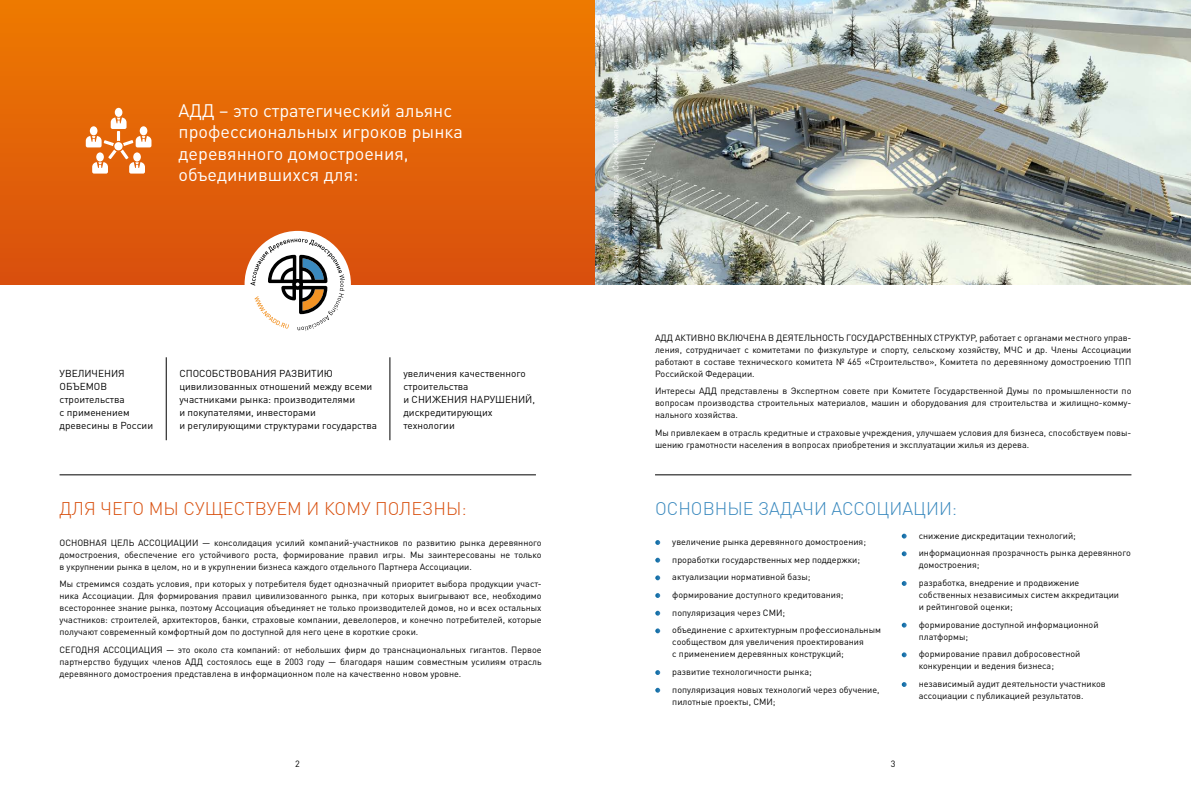
<style>
.page{position:relative;width:1191px;height:794px;background:#fff}
.page>*{position:absolute;margin:0;border:0;box-sizing:border-box;transform-origin:0 0}
.t1{font:18px/21.6px "DIN Pro";color:#fff}
.t2{font:300 18px "DIN Cyr";color:#d84f0d}
.t3{font:300 18px "DIN Cyr";color:#3a89be}
.t4{font:10px/13px "DIN Pro";color:#000}
.t5{font:9px/12px "DIN Pro";color:#000}
.t6{font:8px "DIN Pro";color:#fff}
</style>
<div class="page">
<div style="left:0;top:0;width:595px;height:284px;background:linear-gradient(to bottom,#ee7a00,#d94f0e)"></div>
<div style="left:244px;top:231px;width:107px;height:106px;background:#fff;border-radius:50%"></div>
<svg style="left:250px;top:239px;width:95px;height:92px"></svg>
<hr style="left:60px;top:474px;width:476px;height:1px;background:#000">
<svg style="left:655px;top:540px;width:5px;height:5px"></svg>
<svg style="left:655px;top:558px;width:5px;height:4px"></svg>
<svg style="left:655px;top:575px;width:5px;height:5px"></svg>
<svg style="left:655px;top:593px;width:5px;height:5px"></svg>
<svg style="left:655px;top:611px;width:5px;height:4px"></svg>
<svg style="left:655px;top:628px;width:5px;height:5px"></svg>
<svg style="left:655px;top:670px;width:5px;height:5px"></svg>
<svg style="left:655px;top:688px;width:5px;height:4px"></svg>
<hr style="left:655px;top:474px;width:476px;height:1px;background:#000">
<svg style="left:901px;top:533px;width:5px;height:5px"></svg>
<svg style="left:901px;top:551px;width:5px;height:5px"></svg>
<svg style="left:901px;top:581px;width:5px;height:5px"></svg>
<svg style="left:901px;top:622px;width:5px;height:5px"></svg>
<svg style="left:901px;top:652px;width:5px;height:5px"></svg>
<svg style="left:901px;top:682px;width:5px;height:5px"></svg>
<svg style="left:86px;top:108px;width:65px;height:66px"></svg>
<div style="left:114px;top:142px;width:9px;height:8px;background:#fff;border-radius:50%"></div>
<img style="left:595px;top:0;width:596px;height:284px">
<hr style="left:166px;top:357px;width:1px;height:83px;background:#000">
<hr style="left:390px;top:357px;width:1px;height:83px;background:#000">
<h1 class="t1" style="left:179px;top:98px;width:286px">АДД – это стратегический альянс профессиональных игроков рынка деревянного домостроения, объединившихся для:</h1>
<p class="t4" style="left:60px;top:366px;width:95px">УВЕЛИЧЕНИЯ<br>ОБЪЕМОВ строительства<br>с применением древесины в России</p>
<p class="t4" style="left:179px;top:366px;width:199px">СПОСОБСТВОВАНИЯ РАЗВИТИЮ цивилизованных отношений между всеми участниками рынка: производителями<br>и покупателями, инвесторами<br>и регулирующими структурами государства</p>
<p class="t4" style="left:403px;top:366px;width:133px">увеличения качественного строительства<br>и СНИЖЕНИЯ НАРУШЕНИЙ, дискредитирующих технологии</p>
<h1 class="t2" style="left:60px;top:498px;width:408px">ДЛЯ ЧЕГО МЫ СУЩЕСТВУЕМ И КОМУ ПОЛЕЗНЫ:</h1>
<p class="t5" style="left:60px;top:536px;width:483px;text-align:justify">ОСНОВНАЯ ЦЕЛЬ АССОЦИАЦИИ — консолидация усилий компаний-участников по развитию рынка деревянного домостроения, обеспечение его устойчивого роста, формирование правил игры. Мы заинтересованы не только в укрупнении рынка в целом, но и в укрупнении бизнеса каждого отдельного Партнера Ассоциации.</p>
<p class="t5" style="left:60px;top:578px;width:483px;text-align:justify">Мы стремимся создать условия, при которых у потребителя будет однозначный приоритет выбора продукции участ&shy;ника Ассоциации. Для формирования правил цивилизованного рынка, при которых выигрывают все, необходимо всестороннее знание рынка, поэтому Ассоциация объединяет не только производителей домов, но и всех остальных участников: строителей, архитекторов, банки, страховые компании, девелоперов, и конечно потребителей, которые получают современный комфортный дом по доступной для него цене в короткие сроки.</p>
<p class="t5" style="left:60px;top:643px;width:483px;text-align:justify">СЕГОДНЯ АССОЦИАЦИЯ — это около ста компаний: от небольших фирм до транснациональных гигантов. Первое партнерство будущих членов АДД состоялось еще в 2003 году — благодаря нашим совместным усилиям отрасль деревянного домостроения представлена в информационном поле на качественно новом уровне.</p>
<p class="t6" style="left:610px;top:269px;width:199px;rotate:-90deg">Санно-бобслейная трасса. Сочи. Компания AkzoNobel</p>
<p class="t5" style="left:655px;top:331px;width:478px;text-align:justify">АДД АКТИВНО ВКЛЮЧЕНА В ДЕЯТЕЛЬНОСТЬ ГОСУДАРСТВЕННЫХ СТРУКТУР, работает с органами местного управ&shy;ления, сотрудничает с комитетами по физкультуре и спорту, сельскому хозяйству, МЧС и др. Члены Ассоциации работают в составе технического комитета № 465 «Строительство», Комитета по деревянному домостроению ТПП Российской Федерации.</p>
<p class="t5" style="left:655px;top:385px;width:478px;text-align:justify">Интересы АДД представлены в Экспертном совете при Комитете Государственной Думы по промышленности по вопросам производства строительных материалов, машин и оборудования для строительства и жилищно-комму&shy;нального хозяйства.</p>
<p class="t5" style="left:655px;top:426px;width:478px">Мы привлекаем в отрасль кредитные и страховые учреждения, улучшаем условия для бизнеса, способствуем повы&shy;шению грамотности населения в вопросах приобретения и эксплуатации жилья из дерева.</p>
<h1 class="t3" style="left:655px;top:498px;width:304px">ОСНОВНЫЕ ЗАДАЧИ АССОЦИАЦИИ:</h1>
<p class="t5" style="left:918px;top:526px;width:214px;line-height:17.7px">снижение дискредитации технологий; информационная прозрачность рынка деревянного</p>
<p class="t5" style="left:918px;top:556px;width:162px;line-height:17.7px">домостроения;<br>разработка, внедрение и продвижение</p>
<p class="t5" style="left:918px;top:588px;width:202px">собственных независимых систем аккредитации и рейтинговой оценки;</p>
<p class="t5" style="left:918px;top:618px;width:181px">формирование доступной информационной платформы;</p>
<p class="t5" style="left:918px;top:647px;width:163px">формирование правил добросовестной конкуренции и ведения бизнеса;</p>
<p class="t5" style="left:918px;top:677px;width:188px">независимый аудит деятельности участников ассоциации с публикацией результатов.</p>
<p class="t5" style="left:672px;top:532px;width:210px;line-height:17.7px">увеличение рынка деревянного домостроения; проработки государственных мер поддержки; актуализации нормативной базы;<br>формирование доступного кредитования; популяризация через СМИ;<br>объединение с архитектурным профессиональным</p>
<p class="t5" style="left:672px;top:635px;width:193px">сообществом для увеличения проектирования с применением деревянных конструкций;</p>
<p class="t5" style="left:672px;top:662px;width:209px;line-height:17.7px">развитие технологичности рынка;<br>популяризация новых технологий через обучение,</p>
<p class="t5" style="left:672px;top:695px;width:105px">пилотные проекты, СМИ;</p>
<p class="t5" style="left:295px;top:757px;width:6px">2</p>
<p class="t5" style="left:891px;top:757px;width:6px">3</p>
</div>
